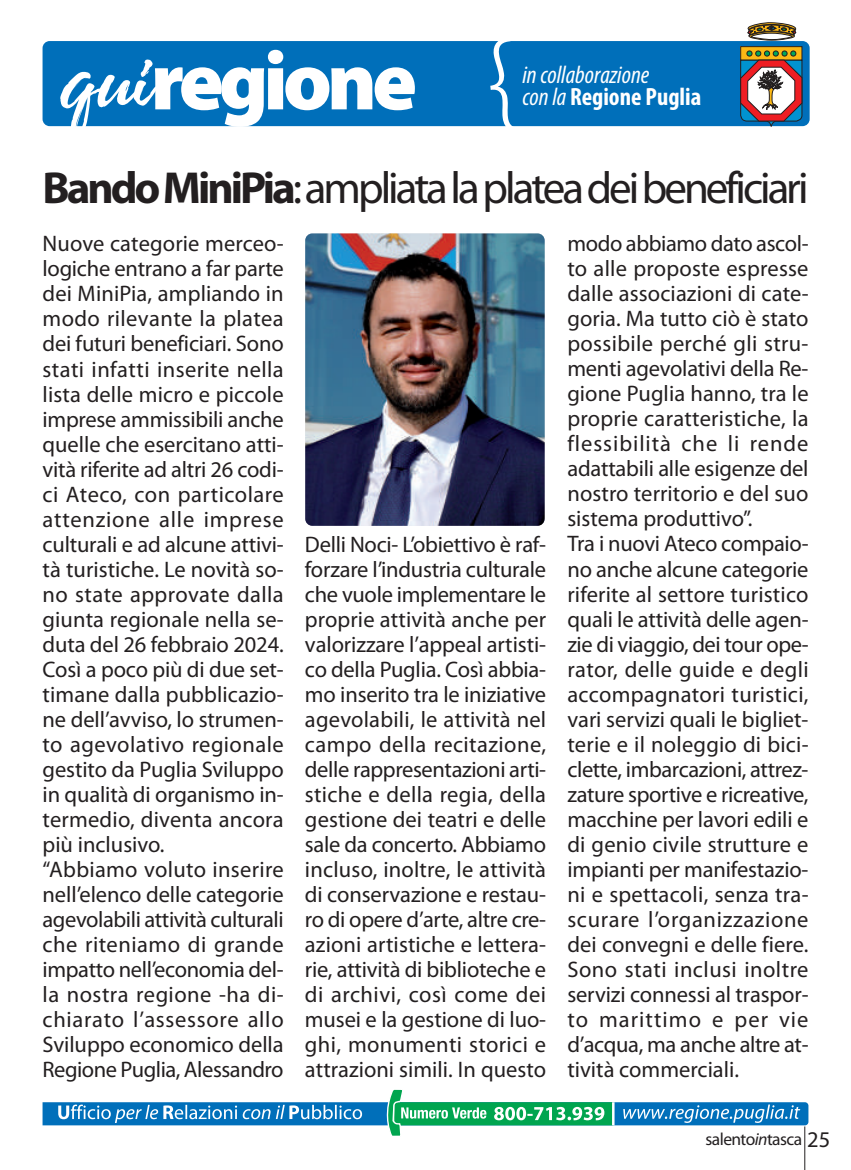
<style>
.page{position:relative;width:851px;height:1170px;background:#fff}
.page>*{position:absolute;margin:0;border:0;box-sizing:border-box;transform-origin:0 0}
.t1{font:900 83.5px "Myriad Pro";letter-spacing:-.06em;color:#fff}
.t2{font:45px "Myriad Pro";letter-spacing:-.07em;color:#231f20}
.t3{font:700 condensed 25px "Myriad Pro";color:#fff}
.t4{font:italic condensed 25px "Myriad Pro";color:#fff}
.t5{font:22.5px/25px "Myriad Pro";color:#231f20}
.t6{font:17.5px "Myriad Pro";letter-spacing:-.035em;color:#231f20}
.s1{font-family:"Playlist Script";font-weight:400;font-size:90px}
.s2{font-weight:400;font-style:italic}
.s3{font-weight:700}
.s4{font-style:italic}
.s5{font-size:22.5px}
</style>
<div class="page">
<img style="left:305px;top:233px;width:239px;height:293px;border-radius:7px">
<svg style="left:43px;top:1089px;width:766px;height:80px"></svg>
<div style="left:43px;top:41px;width:766px;height:85px;background:#006fba;border-radius:7px"></div>
<div style="left:740px;top:47px;width:61px;height:13px;background:#fcb814"></div>
<div style="left:740px;top:46px;width:62px;height:14px;border:1px solid #231f20"></div>
<svg style="left:747px;top:22px;width:49px;height:18px"></svg>
<svg style="left:740px;top:51px;width:62px;height:76px;background:#9c7f7d"></svg>
<svg style="left:483px;top:41px;width:40px;height:86px"></svg>
<h1 class="t1" style="left:60px;top:49px;width:358px"><span class="s1">qui</span>regione</h1>
<p class="t4" style="left:522px;top:66px;width:128px">in collaborazione</p>
<p class="t3" style="left:522px;top:88px;width:180px"><span class="s2">con la</span> Regione Puglia</p>
<h2 class="t2" style="left:43px;top:171px;width:767px"><span class="s3">Bando MiniPia</span>: ampliata la platea dei beneficiari</h2>
<p class="t5" style="left:43px;top:233px;width:243px">Nuove categorie merceo&shy;logiche entrano a far parte dei MiniPia, ampliando in modo rilevante la platea dei futuri beneficiari. Sono stati infatti inserite nella lista delle micro e piccole imprese ammissibili anche quelle che esercitano atti&shy;vità riferite ad altri 26 codi&shy;ci Ateco, con particolare attenzione alle imprese culturali e ad alcune attivi&shy;tà turistiche. Le novità so&shy;no state approvate dalla giunta regionale nella se&shy;duta del 26 febbraio 2024.<br>Così a poco più di due set&shy;timane dalla pubblicazio&shy;ne dell’avviso, lo strumen&shy;to agevolativo regionale gestito da Puglia Sviluppo in qualità di organismo in&shy;termedio, diventa ancora più inclusivo.<br>“Abbiamo voluto inserire nell’elenco delle categorie agevolabili attività culturali che riteniamo di grande impatto nell’economia del&shy;la nostra regione -ha di&shy;chiarato l’assessore allo<br>Sviluppo economico della<br>Regione Puglia, Alessandro</p>
<p class="t5" style="left:305px;top:533px;width:243px;text-align:justify">Delli Noci- L’obiettivo è raf&shy;forzare l’industria culturale che vuole implementare le proprie attività anche per valorizzare l’appeal artisti&shy;co della Puglia. Così abbia&shy;mo inserito tra le iniziative agevolabili, le attività nel campo della recitazione, delle rappresentazioni arti&shy;stiche e della regia, della gestione dei teatri e delle sale da concerto. Abbiamo incluso, inoltre, le attività di conservazione e restau&shy;ro di opere d’arte, altre cre&shy;azioni artistiche e lettera&shy;rie, attività di biblioteche e di archivi, così come dei musei e la gestione di luo&shy;ghi, monumenti storici e attrazioni simili. In questo</p>
<p class="t5" style="left:567px;top:233px;width:243px">modo abbiamo dato ascol&shy;to alle proposte espresse dalle associazioni di cate&shy;goria. Ma tutto ciò è stato possibile perché gli stru&shy;menti agevolativi della Re&shy;gione Puglia hanno, tra le proprie caratteristiche, la flessibilità che li rende adattabili alle esigenze del nostro territorio e del suo sistema produttivo”.<br>Tra i nuovi Ateco compaio&shy;no anche alcune categorie riferite al settore turistico quali le attività delle agen&shy;zie di viaggio, dei tour ope&shy;rator, delle guide e degli accompagnatori turistici, vari servizi quali le bigliet&shy;terie e il noleggio di bici&shy;clette, imbarcazioni, attrez&shy;zature sportive e ricreative, macchine per lavori edili e di genio civile strutture e impianti per manifestazio&shy;ni e spettacoli, senza tra&shy;scurare l’organizzazione dei convegni e delle fiere.<br>Sono stati inclusi inoltre servizi connessi al traspor&shy;to marittimo e per vie d’acqua, ma anche altre at&shy;tività commerciali.</p>
<p class="t6" style="left:705px;top:1132px;width:126px">salento<span class="s4">in</span>tasca <span class="s5">25</span></p>
</div>
